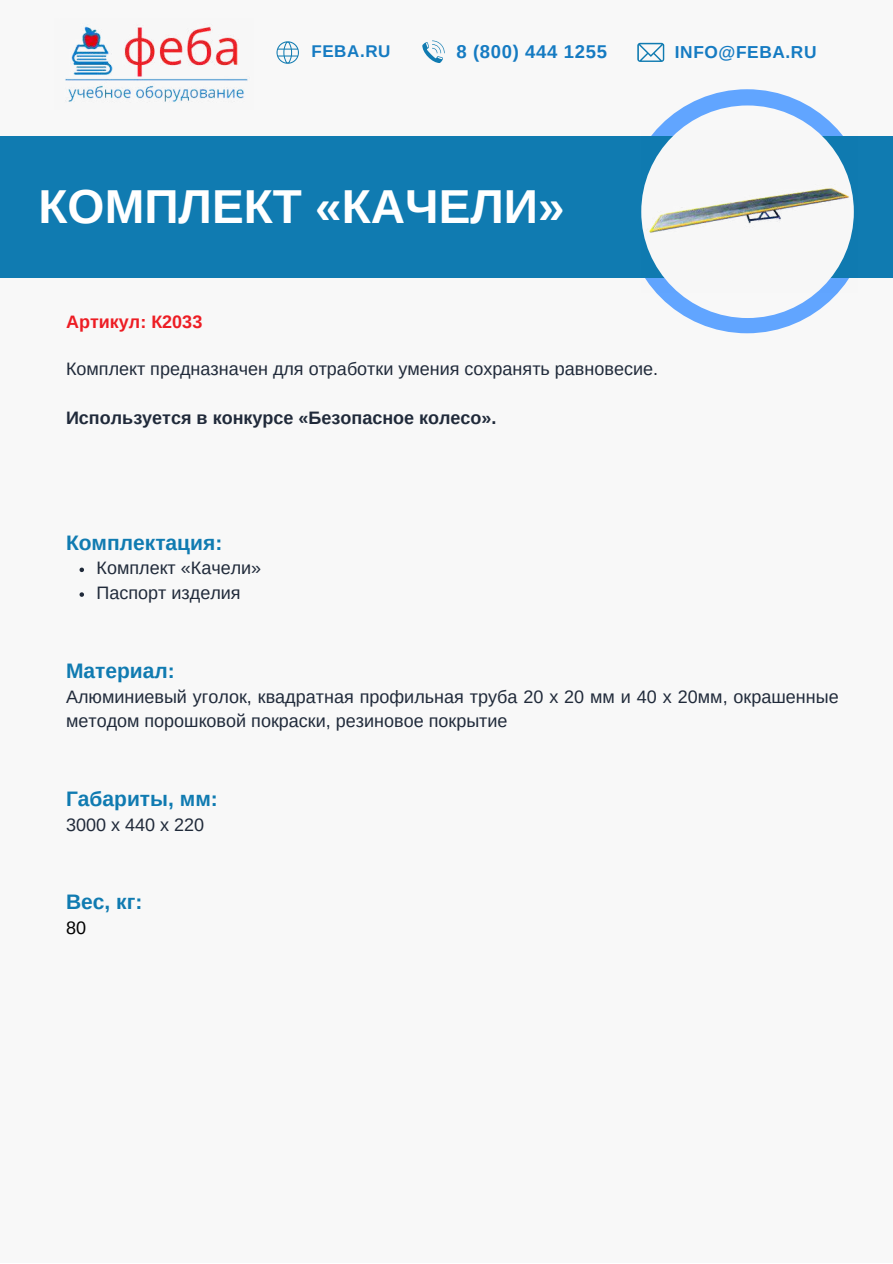
<style>
.page{position:relative;width:893px;height:1264px;background:#fff}
.page>*{position:absolute;margin:0;border:0;box-sizing:border-box;transform-origin:0 0}
.t1{font:700 47.55px "Arimo";color:#fff}
.t2{font:700 21px "Arimo";color:#107bb1}
.t3{font:700 18.45px "Arimo";letter-spacing:.035em;color:#157bc2}
.t4{font:18px/24.8px "Arimo";color:#202a3a}
.t5{font:700 18px "Arimo";color:#202a3a}
.t6{font:700 18px "Arimo";color:#ed1d24}
.t7{font:18px "Arimo";color:#000}
.t8{font:700 17.25px "Arimo";letter-spacing:.035em;color:#157bc2}
.t9{font:700 16.95px "Arimo";letter-spacing:.035em;color:#157bc2}
</style>
<div class="page">
<div style="left:0;top:0;width:892px;height:1262px;background:#f8f8f8"></div>
<div style="left:625px;top:89px;width:244px;height:244px;background:#61a5ff;border-radius:50%"></div>
<div style="left:0;top:136px;width:892px;height:142px;background:#107bb1"></div>
<div style="left:641px;top:105px;width:212px;height:213px;background:#f8f8f8;border-radius:50%"></div>
<img style="left:65px;top:26px;width:183px;height:76px">
<svg style="left:422px;top:41px;width:22px;height:22px"></svg>
<svg style="left:637px;top:43px;width:27px;height:19px"></svg>
<svg style="left:276px;top:41px;width:23px;height:23px"></svg>
<img style="left:641px;top:130px;width:213px;height:162px">
<svg style="left:79px;top:567px;width:5px;height:5px"></svg>
<svg style="left:79px;top:592px;width:5px;height:5px"></svg>
<p class="t9" style="left:311px;top:39px;width:81px">FEBA.RU</p>
<p class="t3" style="left:456px;top:39px;width:152px">8 (800) 444 1255</p>
<p class="t8" style="left:674px;top:40px;width:143px">INFO@FEBA.RU</p>
<h1 class="t1" style="left:39px;top:173px;width:527px">КОМПЛЕКТ «КАЧЕЛИ»</h1>
<p class="t6" style="left:66px;top:309px;width:138px">Артикул: К2033</p>
<p class="t4" style="left:66px;top:356px;width:593px">Комплект предназначен для отработки умения сохранять равновесие.</p>
<p class="t5" style="left:66px;top:405px;width:432px">Используется в конкурсе «Безопасное колесо».</p>
<p class="t2" style="left:66px;top:528px;width:158px">Комплектация:</p>
<p class="t4" style="left:97px;top:556px;width:166px">Комплект «Качели»<br>Паспорт изделия</p>
<p class="t2" style="left:66px;top:656px;width:110px">Материал:</p>
<p class="t4" style="left:66px;top:684px;width:774px">Алюминиевый уголок, квадратная профильная труба 20 х 20 мм и 40 х 20мм, окрашенные методом порошковой покраски, резиновое покрытие</p>
<p class="t2" style="left:66px;top:784px;width:153px">Габариты, мм:</p>
<p class="t4" style="left:66px;top:812px;width:139px">3000 х 440 х 220</p>
<p class="t2" style="left:66px;top:887px;width:78px">Вес, кг:</p>
<p class="t7" style="left:66px;top:916px;width:21px">80</p>
</div>
